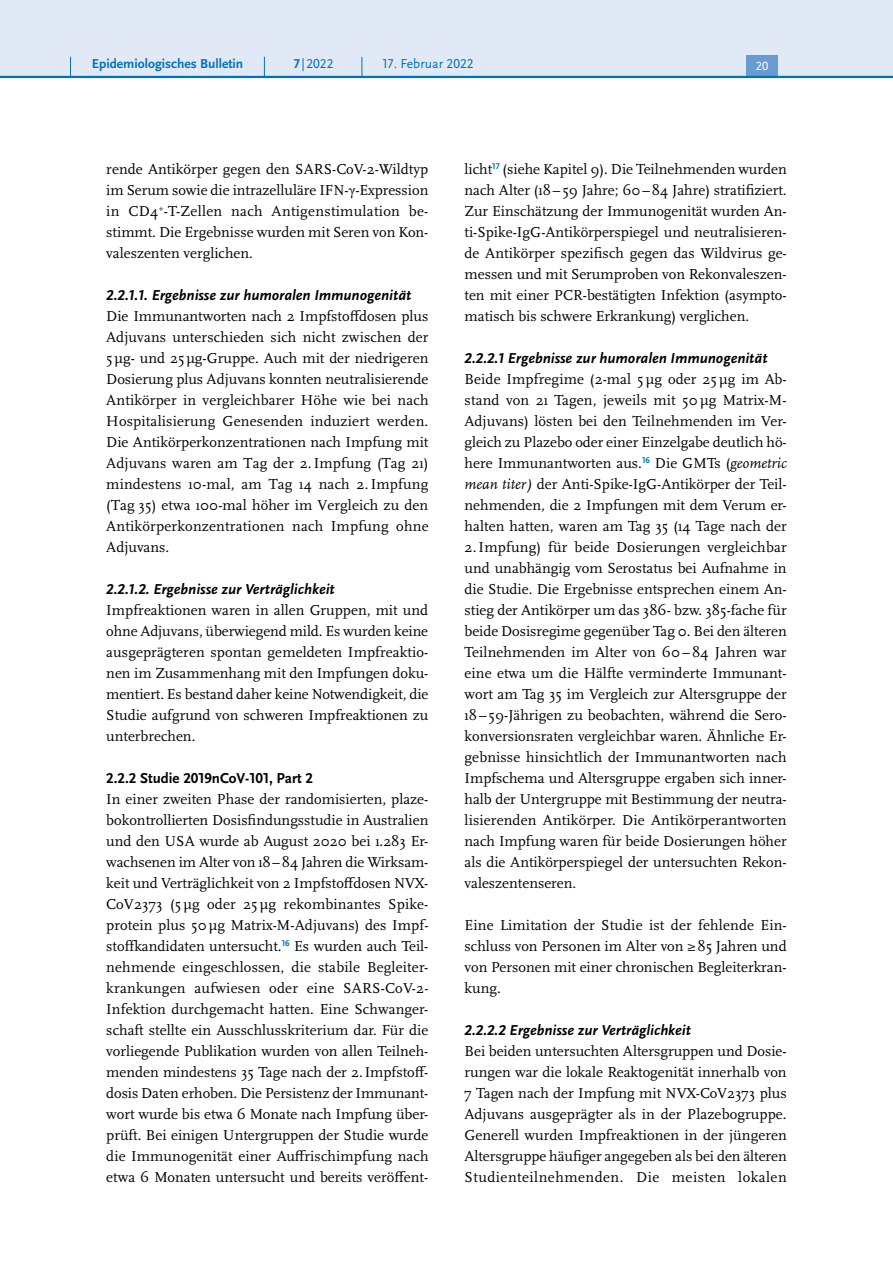
<style>
.page{position:relative;width:893px;height:1263px;background:#fff}
.page>*{position:absolute;margin:0;border:0;box-sizing:border-box;transform-origin:0 0}
.P_-_Fließtext{font:15px/21px "Scala Pro";color:#000;text-align:justify}
.t1{font:italic 700 15px "Scala Sans Pro";color:#000}
.t2{font:700 15px "Scala Sans Pro";color:#000}
.t3{font:700 13.5px "Scala Sans Pro";color:#0072bc}
.t4{font:13.5px "Scala Sans Pro";color:#0072bc}
.t5{font:12.45px "Scala Sans Pro";color:#fff}
.s1{font-weight:700}
.s2{font-family:"Times New Roman"}
.s3{font-style:italic}
</style>
<div class="page">
<div style="left:0;top:0;width:893px;height:77px;background:#e1e8f6"></div>
<div style="left:746px;top:55px;width:32px;height:21px;background:#679bd2"></div>
<hr style="left:0;top:76px;width:893px;height:2px;background:#0072bc">
<svg style="left:70px;top:57px;width:1px;height:19px"></svg>
<svg style="left:264px;top:57px;width:1px;height:19px"></svg>
<svg style="left:362px;top:57px;width:1px;height:19px"></svg>
<p class="t3" style="left:92px;top:55px;width:153px">Epidemiologisches Bulletin</p>
<p class="t4" style="left:294px;top:55px;width:41px"><span class="s1">7</span> |2022</p>
<p class="t4" style="left:383px;top:55px;width:93px">17. Februar 2022</p>
<p class="t5" style="left:756px;top:59px;width:14px">20</p>
<p class="P_-_Fließtext" style="left:106px;top:158px;width:324px">rende Antikörper gegen den SARS-CoV-2-Wildtyp im Serum sowie die intrazelluläre IFN-<span class="s2">γ</span>-Expression in CD4<sup>+</sup>-T-Zellen nach Antigenstimulation be&shy;stimmt. Die Ergebnisse wurden mit Seren von Kon&shy;valeszenten verglichen.</p>
<h6 class="t1" style="left:106px;top:286px;width:307px">2.2.1.1. Ergebnisse zur humoralen Immunogenität</h6>
<p class="P_-_Fließtext" style="left:106px;top:305px;width:324px">Die Immunantworten nach 2 Impfstoffdosen plus Adjuvans unterschieden sich nicht zwischen der 5µg- und 25µg-Gruppe. Auch mit der niedrigeren Dosierung plus Adjuvans konnten neutralisierende Antikörper in vergleichbarer Höhe wie bei nach Hospitalisierung Genesenden induziert werden.<br>Die Antikörperkonzentrationen nach Impfung mit Adjuvans waren am Tag der 2.Impfung (Tag 21) mindestens 10-mal, am Tag 14 nach 2.Impfung (Tag 35) etwa 100-mal höher im Vergleich zu den Antikörperkonzentrationen nach Impfung ohne Adjuvans.</p>
<h6 class="t1" style="left:106px;top:580px;width:230px">2.2.1.2. Ergebnisse zur Verträglichkeit</h6>
<p class="P_-_Fließtext" style="left:106px;top:599px;width:324px">Impfreaktionen waren in allen Gruppen, mit und ohne Adjuvans, überwiegend mild. Es wurden keine ausgeprägteren spontan gemeldeten Impfreaktio&shy;nen im Zusammenhang mit den Impfungen doku&shy;mentiert. Es bestand daher keine Notwendigkeit, die Studie aufgrund von schweren Impfreaktionen zu unterbrechen.</p>
<h5 class="t2" style="left:106px;top:769px;width:208px">2.2.2 Studie 2019nCoV-101, Part 2</h5>
<p class="P_-_Fließtext" style="left:106px;top:788px;width:324px">In einer zweiten Phase der randomisierten, plaze&shy;bokontrollierten Dosisfindungsstudie in Australien und den USA wurde ab August 2020 bei 1.283 Er&shy;wachsenen im Alter von 18–84 Jahren die Wirksam&shy;keit und Verträglichkeit von 2 Impfstoffdosen NVX-CoV2373 (5 µg oder 25 µg rekombinantes Spike&shy;protein plus 50µg Matrix-M-Adjuvans) des Impf&shy;stoffkandidaten untersucht.<sup>16</sup> Es wurden auch Teil&shy;nehmende eingeschlossen, die stabile Begleiter&shy;krankungen aufwiesen oder eine SARS-CoV-2- Infektion durchgemacht hatten. Eine Schwanger&shy;schaft stellte ein Ausschlusskriterium dar. Für die vorliegende Publikation wurden von allen Teilneh&shy;menden mindestens 35 Tage nach der 2.Impfstoff&shy;dosis Daten erhoben. Die Persistenz der Immunant&shy;wort wurde bis etwa 6 Monate nach Impfung über&shy;prüft. Bei einigen Untergruppen der Studie wurde die Immunogenität einer Auffrischimpfung nach etwa 6 Monaten untersucht und bereits veröffent-</p>
<p class="P_-_Fließtext" style="left:465px;top:158px;width:324px">licht<sup>17</sup> (siehe Kapitel 9). Die Teilnehmenden wurden nach Alter (18–59 Jahre; 60–84 Jahre) stratifiziert.<br>Zur Einschätzung der Immunogenität wurden An&shy;ti-Spike-IgG-Antikörperspiegel und neutralisieren&shy;de Antikörper spezifisch gegen das Wildvirus ge&shy;messen und mit Serumproben von Rekonvaleszen&shy;ten mit einer PCR-bestätigten Infektion (asympto&shy;matisch bis schwere Erkrankung) verglichen.</p>
<h6 class="t1" style="left:465px;top:349px;width:304px">2.2.2.1 Ergebnisse zur humoralen Immunogenität</h6>
<p class="P_-_Fließtext" style="left:465px;top:368px;width:324px">Beide Impfregime (2-mal 5μg oder 25μg im Ab&shy;stand von 21 Tagen, jeweils mit 50μg Matrix-M-Adjuvans) lösten bei den Teilnehmenden im Ver&shy;gleich zu Plazebo oder einer Einzelgabe deutlich hö&shy;here Immunantworten aus.<sup>16</sup> Die GMTs (<span class="s3">geometric mean titer)</span> der Anti-Spike-IgG-Antikörper der Teil&shy;nehmenden, die 2 Impfungen mit dem Verum er&shy;halten hatten, waren am Tag 35 (14 Tage nach der 2.Impfung) für beide Dosierungen vergleichbar und unabhängig vom Serostatus bei Aufnahme in die Studie. Die Ergebnisse entsprechen einem An&shy;stieg der Antikörper um das 386- bzw. 385-fache für beide Dosisregime gegenüber Tag 0. Bei den älteren Teilnehmenden im Alter von 60– 84 Jahren war eine etwa um die Hälfte verminderte Immunant&shy;wort am Tag 35 im Vergleich zur Altersgruppe der 18– 59-Jährigen zu beobachten, während die Sero&shy;konversionsraten vergleichbar waren. Ähnliche Er&shy;gebnisse hinsichtlich der Immunantworten nach Impfschema und Altersgruppe ergaben sich inner&shy;halb der Untergruppe mit Bestimmung der neutra&shy;lisierenden Antikörper. Die Antikörperantworten nach Impfung waren für beide Dosierungen höher als die Antikörperspiegel der untersuchten Rekon&shy;valeszentenseren.</p>
<p class="P_-_Fließtext" style="left:465px;top:914px;width:324px">Eine Limitation der Studie ist der fehlende Ein&shy;schluss von Personen im Alter von ≥85 Jahren und von Personen mit einer chronischen Begleiterkran&shy;kung.</p>
<h6 class="t1" style="left:465px;top:1021px;width:228px">2.2.2.2 Ergebnisse zur Verträglichkeit</h6>
<p class="P_-_Fließtext" style="left:465px;top:1040px;width:324px">Bei beiden untersuchten Altersgruppen und Dosie&shy;rungen war die lokale Reaktogenität innerhalb von 7 Tagen nach der Impfung mit NVX-CoV2373 plus Adjuvans ausgeprägter als in der Plazebogruppe.<br>Generell wurden Impfreaktionen in der jüngeren Altersgruppe häufiger angegeben als bei den älteren Studienteilnehmenden. Die meisten lokalen</p>
</div>
